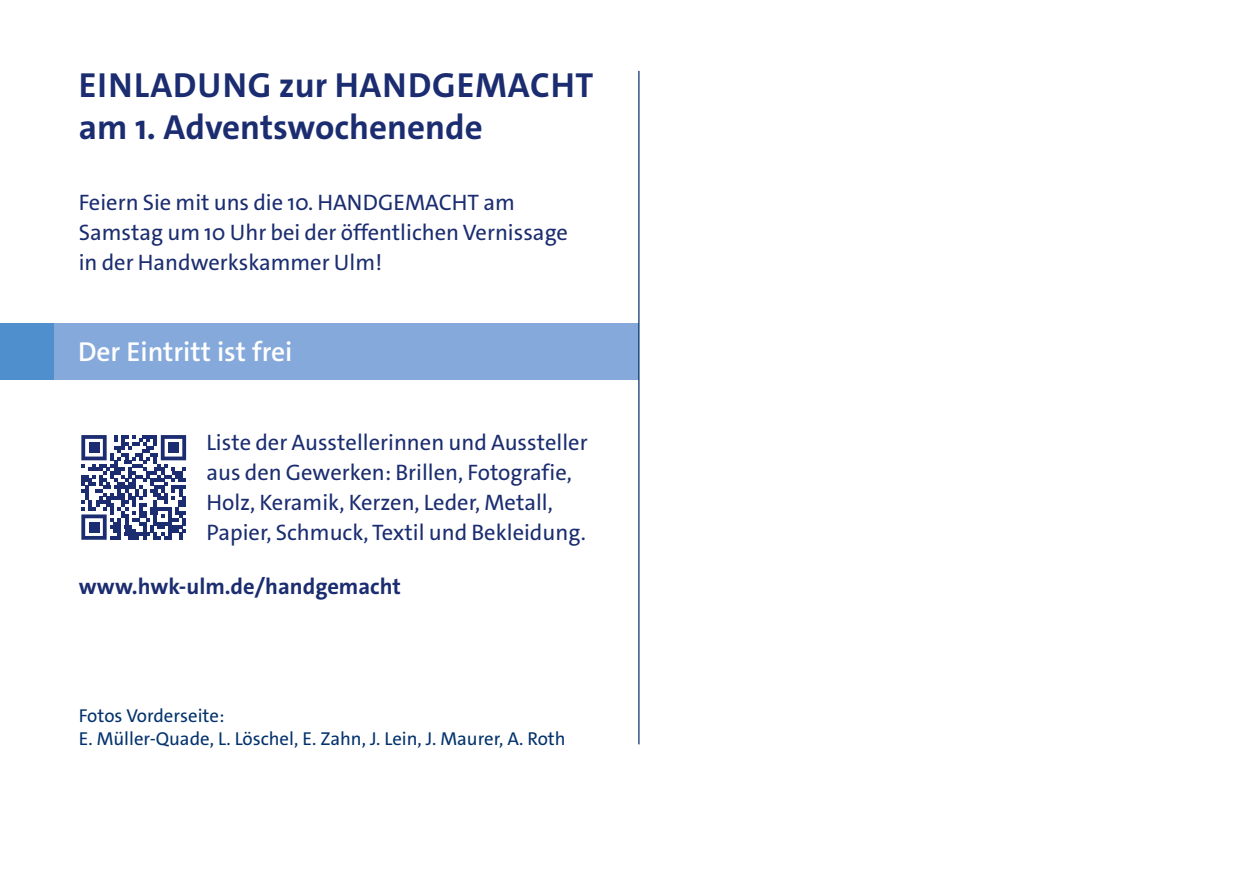
<style>
.page{position:relative;width:1234px;height:872px;background:#fff}
.page>*{position:absolute;margin:0;border:0;box-sizing:border-box;transform-origin:0 0}
.t1{font:700 35px/42px "The Sans";color:#1b2d70}
.t2{font:600 27.5px "The Sans C4 s";color:#fff}
.t3{font:22.5px/30px "The Sans C4 s";color:#1b2d70}
.t4{font:700 22.5px "The Sans C4 s";color:#1b2d70}
.t5{font:18.75px/22.5px "The Sans C4 s";color:#03326c}
</style>
<div class="page">
<div style="left:0;top:323px;width:638px;height:57px;background:#85a9da"></div>
<div style="left:0;top:323px;width:53px;height:57px;background:#4f8fcd"></div>
<hr style="left:638px;top:71px;width:1px;height:673px;background:#03326c">
<svg style="left:81px;top:435px;width:105px;height:105px"></svg>
<h1 class="t1" style="left:79px;top:64px;width:516px">EINLADUNG zur HANDGEMACHT am 1. Adventswochenende</h1>
<p class="t3" style="left:79px;top:188px;width:490px">Feiern Sie mit uns die 10. HANDGEMACHT am<br>Samstag um 10 Uhr bei der öffentlichen Vernissage in der Handwerkskammer Ulm!</p>
<p class="t2" style="left:78px;top:334px;width:216px">Der Eintritt ist frei</p>
<p class="t3" style="left:206px;top:428px;width:383px">Liste der Ausstellerinnen und Aussteller aus den Gewerken: Brillen, Fotografie, Holz, Keramik, Kerzen, Leder, Metall, Papier, Schmuck, Textil und Bekleidung.</p>
<p class="t4" style="left:79px;top:572px;width:323px">www.hwk-ulm.de/handgemacht</p>
<p class="t5" style="left:79px;top:704px;width:488px">Fotos Vorderseite:<br>E. Müller-Quade, L. Löschel, E. Zahn, J. Lein, J. Maurer, A. Roth</p>
</div>
